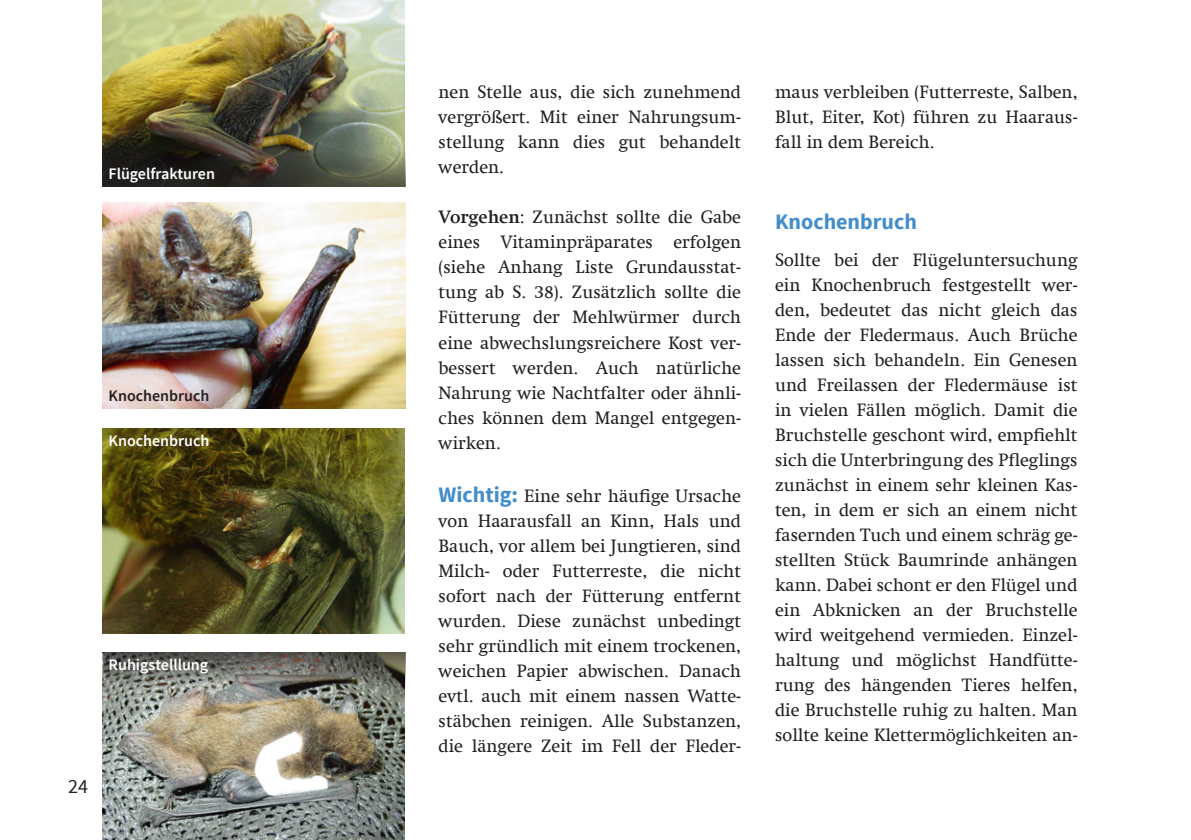
<style>
.page{position:relative;width:1191px;height:840px;background:#fff}
.page>*{position:absolute;margin:0;border:0;box-sizing:border-box;transform-origin:0 0}
.t1{font:700 22px "Source Sans Pro";color:#448dcb}
.t2{font:20px "Source Sans Pro";color:#231f20}
.t3{font:18px/25px "Swift Com";color:#231f20;text-align:justify}
.t4{font:600 16px "Source Sans Pro";color:#fff}
.t5{font:600 16px "Source Sans Pro";color:#231f20}
.s1{font-weight:700}
.s2{font-family:"Source Sans Pro";font-weight:700;font-size:22px;color:#448dcb}
</style>
<div class="page">
<img style="left:103px;top:203px;width:302px;height:205px">
<img style="left:102px;top:652px;width:302px;height:187px">
<img style="left:103px;top:652px;width:302px;height:53px">
<img style="left:102px;top:0;width:302px;height:186px">
<img style="left:102px;top:428px;width:302px;height:205px">
<img style="left:105px;top:133px;width:300px;height:53px">
<p class="t4" style="left:108px;top:163px;width:108px">Flügelfrakturen</p>
<p class="t5" style="left:108px;top:386px;width:102px">Knochenbruch</p>
<p class="t4" style="left:108px;top:431px;width:102px">Knochenbruch</p>
<p class="t4" style="left:108px;top:654px;width:101px">Ruhigstelllung</p>
<p class="t2" style="left:68px;top:773px;width:21px">24</p>
<p class="t3" style="left:438px;top:80px;width:304px">nen Stelle aus, die sich zunehmend vergrößert. Mit einer Nahrungsum&shy;stellung kann dies gut behandelt werden.</p>
<p class="t3" style="left:438px;top:205px;width:304px"><span class="s1">Vorgehen</span>: Zunächst sollte die Gabe eines Vitaminpräparates erfolgen (siehe Anhang Liste Grundausstat&shy;tung ab S. 38). Zusätzlich sollte die Fütterung der Mehlwürmer durch eine abwechslungsreichere Kost ver&shy;bessert werden. Auch natürliche Nahrung wie Nachtfalter oder ähnli&shy;ches können dem Mangel entgegen&shy;wirken.</p>
<p class="t3" style="left:438px;top:483px;width:304px"><span class="s2">Wichtig:</span> Eine sehr häufige Ursache von Haarausfall an Kinn, Hals und Bauch, vor allem bei Jungtieren, sind Milch- oder Futterreste, die nicht sofort nach der Fütterung entfernt wurden. Diese zunächst unbedingt sehr gründlich mit einem trockenen, weichen Papier abwischen. Danach evtl. auch mit einem nassen Watte&shy;stäbchen reinigen. Alle Substanzen, die längere Zeit im Fell der Fleder-</p>
<p class="t3" style="left:775px;top:80px;width:304px">maus verbleiben (Futterreste, Salben, Blut, Eiter, Kot) führen zu Haaraus&shy;fall in dem Bereich.</p>
<p class="t1" style="left:775px;top:208px;width:143px">Knochenbruch</p>
<p class="t3" style="left:775px;top:247px;width:304px">Sollte bei der Flügeluntersuchung ein Knochenbruch festgestellt wer&shy;den, bedeutet das nicht gleich das Ende der Fledermaus. Auch Brüche lassen sich behandeln. Ein Genesen und Freilassen der Fledermäuse ist in vielen Fällen möglich. Damit die Bruchstelle geschont wird, empfiehlt sich die Unterbringung des Pfleglings zunächst in einem sehr kleinen Kas&shy;ten, in dem er sich an einem nicht fasernden Tuch und einem schräg ge&shy;stellten Stück Baumrinde anhängen kann. Dabei schont er den Flügel und ein Abknicken an der Bruchstelle wird weitgehend vermieden. Einzel&shy;haltung und möglichst Handfütte&shy;rung des hängenden Tieres helfen, die Bruchstelle ruhig zu halten. Man sollte keine Klettermöglichkeiten an-</p>
</div>
